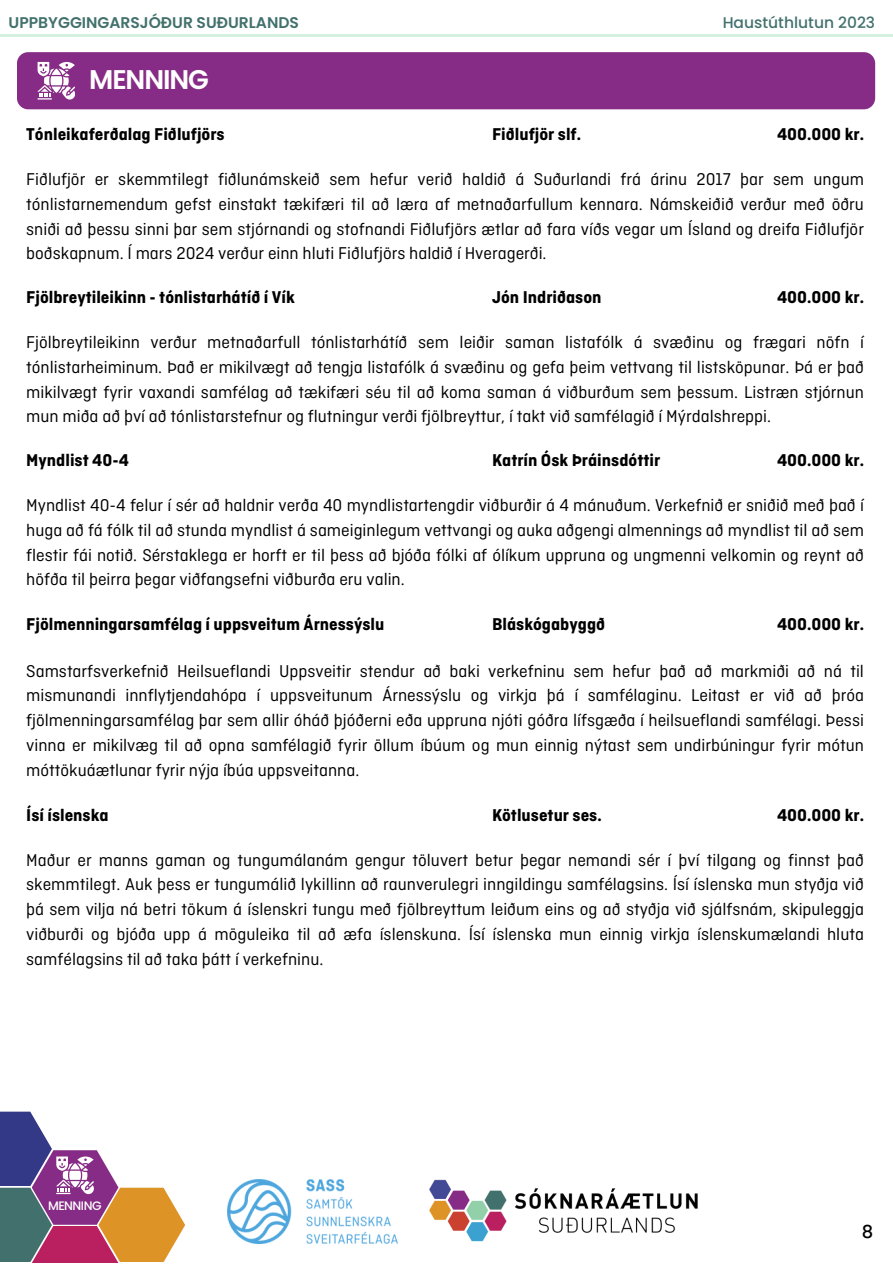
<style>
.page{position:relative;width:893px;height:1264px;background:#fff}
.page>*{position:absolute;margin:0;border:0;box-sizing:border-box;transform-origin:0 0}
.t1{font:600 27px "Poppins";letter-spacing:-.04em;color:#fff}
.t2{font:18px/24.8px "Ciutadella";color:#000;text-align:justify}
.t3{font:700 18px "Ciutadella";color:#000}
.t4{font:500 18px "Poppins";color:#000}
.t5{font:600 15.45px "Poppins";color:#42716d}
.t6{font:500 15.45px "Poppins";color:#42716d}
.t7{font:500 12.3px "Poppins";letter-spacing:-.04em;color:#fff}
</style>
<div class="page">
<hr style="left:0;top:34px;width:892px;height:2px;background:#d4f1df">
<div style="left:17px;top:52px;width:858px;height:57px;background:#872c86;border-radius:11px"></div>
<svg style="left:32px;top:1150px;width:153px;height:112px"></svg>
<svg style="left:52px;top:1225px;width:66px;height:37px;background:#c2395f"></svg>
<svg style="left:0;top:1187px;width:52px;height:75px;background:#596973"></svg>
<svg style="left:0;top:1111px;width:52px;height:75px;background:#555196"></svg>
<svg style="left:38px;top:62px;width:37px;height:37px"></svg>
<img style="left:228px;top:1179px;width:170px;height:63px">
<img style="left:429px;top:1179px;width:269px;height:63px">
<p class="t5" style="left:9px;top:11px;width:292px">UPPBYGGINGARSJÓÐUR SUÐURLANDS</p>
<p class="t6" style="left:722px;top:11px;width:154px">Haustúthlutun 2023</p>
<p class="t1" style="left:89px;top:60px;width:121px">MENNING</p>
<p class="t3" style="left:26px;top:125px;width:200px">Tónleikaferðalag Fiðlufjörs</p>
<p class="t3" style="left:492px;top:125px;width:91px">Fiðlufjör slf.</p>
<p class="t3" style="left:777px;top:125px;width:88px">400.000 kr.</p>
<p class="t2" style="left:26px;top:168px;width:839px">Fiðlufjör er skemmtilegt fiðlunámskeið sem hefur verið haldið á Suðurlandi frá árinu 2017 þar sem ungum tónlistarnemendum gefst einstakt tækifæri til að læra af metnaðarfullum kennara. Námskeiðið verður með öðru sniði að þessu sinni þar sem stjórnandi og stofnandi Fiðlufjörs ætlar að fara víðs vegar um Ísland og dreifa Fiðlufjör boðskapnum. Í mars 2024 verður einn hluti Fiðlufjörs haldið í Hveragerði.</p>
<p class="t3" style="left:26px;top:288px;width:270px">Fjölbreytileikinn - tónlistarhátíð í Vík</p>
<p class="t3" style="left:492px;top:288px;width:111px">Jón Indriðason</p>
<p class="t3" style="left:777px;top:288px;width:88px">400.000 kr.</p>
<p class="t2" style="left:26px;top:331px;width:839px">Fjölbreytileikinn verður metnaðarfull tónlistarhátíð sem leiðir saman listafólk á svæðinu og frægari nöfn í tónlistarheiminum. Það er mikilvægt að tengja listafólk á svæðinu og gefa þeim vettvang til listsköpunar. Þá er það mikilvægt fyrir vaxandi samfélag að tækifæri séu til að koma saman á viðburðum sem þessum. Listræn stjórnun mun miða að því að tónlistarstefnur og flutningur verði fjölbreyttur, í takt við samfélagið í Mýrdalshreppi.</p>
<p class="t3" style="left:26px;top:451px;width:104px">Myndlist 40-4</p>
<p class="t3" style="left:492px;top:451px;width:170px">Katrín Ósk Þráinsdóttir</p>
<p class="t3" style="left:777px;top:451px;width:88px">400.000 kr.</p>
<p class="t2" style="left:26px;top:494px;width:839px">Myndlist 40-4 felur í sér að haldnir verða 40 myndlistartengdir viðburðir á 4 mánuðum. Verkefnið er sniðið með það í huga að fá fólk til að stunda myndlist á sameiginlegum vettvangi og auka aðgengi almennings að myndlist til að sem flestir fái notið. Sérstaklega er horft er til þess að bjóða fólki af ólíkum uppruna og ungmenni velkomin og reynt að höfða til þeirra þegar viðfangsefni viðburða eru valin.</p>
<p class="t3" style="left:26px;top:615px;width:359px">Fjölmenningarsamfélag í uppsveitum Árnessýslu</p>
<p class="t3" style="left:492px;top:615px;width:115px">Bláskógabyggð</p>
<p class="t3" style="left:777px;top:615px;width:88px">400.000 kr.</p>
<p class="t2" style="left:26px;top:659px;width:839px">Samstarfsverkefnið Heilsueflandi Uppsveitir stendur að baki verkefninu sem hefur það að markmiði að ná til mismunandi innflytjendahópa í uppsveitunum Árnessýslu og virkja þá í samfélaginu. Leitast er við að þróa fjölmenningarsamfélag þar sem allir óháð þjóðerni eða uppruna njóti góðra lífsgæða í heilsueflandi samfélagi. Þessi vinna er mikilvæg til að opna samfélagið fyrir öllum íbúum og mun einnig nýtast sem undirbúningur fyrir mótun móttökuáætlunar fyrir nýja íbúa uppsveitanna.</p>
<p class="t3" style="left:26px;top:805px;width:84px">Ísí íslenska</p>
<p class="t3" style="left:492px;top:805px;width:111px">Kötlusetur ses.</p>
<p class="t3" style="left:777px;top:805px;width:88px">400.000 kr.</p>
<p class="t2" style="left:26px;top:848px;width:839px">Maður er manns gaman og tungumálanám gengur töluvert betur þegar nemandi sér í því tilgang og finnst það skemmtilegt. Auk þess er tungumálið lykillinn að raunverulegri inngildingu samfélagsins. Ísí íslenska mun styðja við þá sem vilja ná betri tökum á íslenskri tungu með fjölbreyttum leiðum eins og að styðja við sjálfsnám, skipuleggja viðburði og bjóða upp á möguleika til að æfa íslenskuna. Ísí íslenska mun einnig virkja íslenskumælandi hluta samfélagsins til að taka þátt í verkefninu.</p>
<p class="t7" style="left:48px;top:1196px;width:55px">MENNING</p>
<p class="t4" style="left:861px;top:1218px;width:13px">8</p>
</div>
